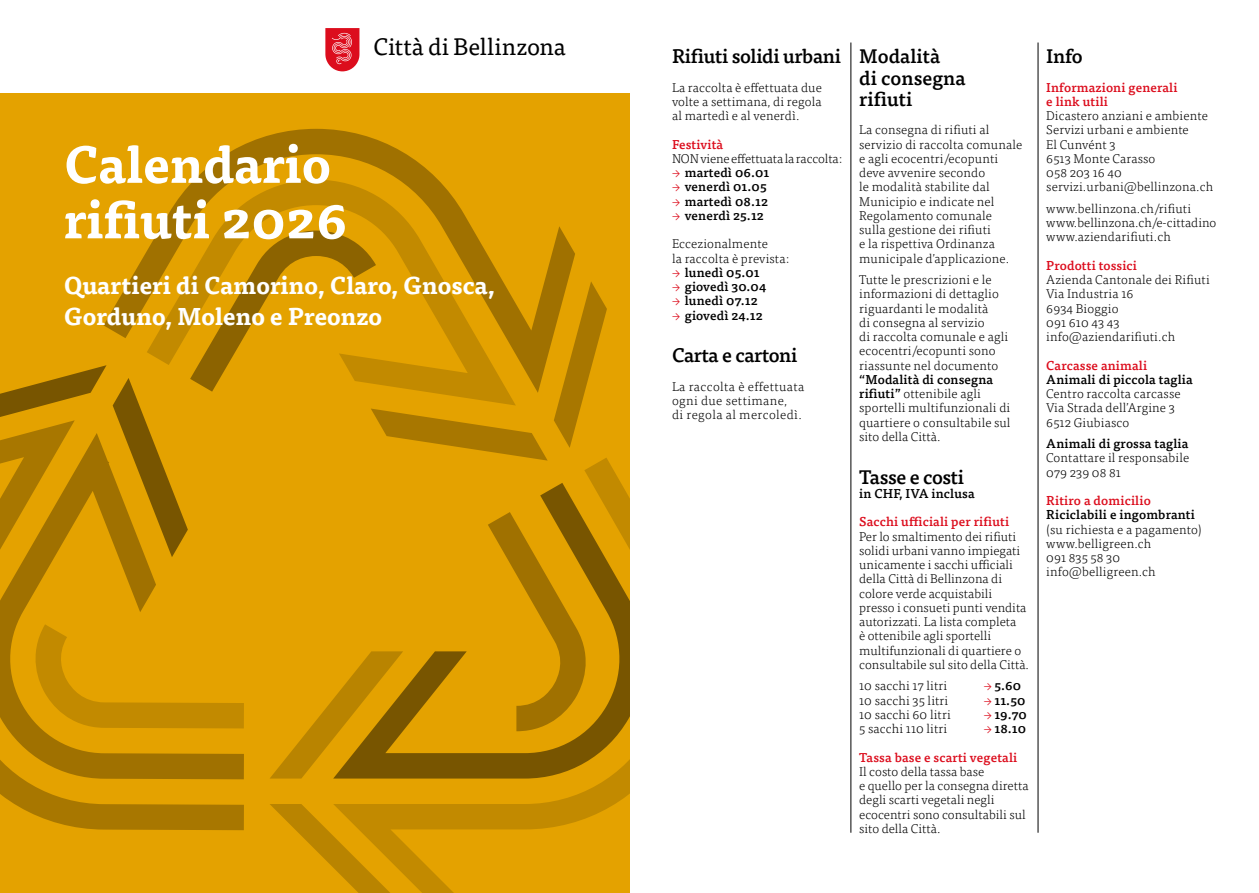
<style>
.page{position:relative;width:1259px;height:893px;background:#fff}
.page>*{position:absolute;margin:0;border:0;box-sizing:border-box;transform-origin:0 0}
.t1{font:700 51px/55.5px "Tisa OT";color:#fff}
.t2{font:700 24px/31.5px "Tisa OT";color:#fff}
.t3{font:23.7px "Tisa OT";letter-spacing:-.005em;color:#000}
.t4{font:500 19.5px "Tisa OT";letter-spacing:-.02em;color:#000}
.t5{font:500 19.5px/21.3px "Tisa OT";color:#000}
.t6{font:300 12.75px/14.2px "Tisa OT";letter-spacing:.01em;color:#000}
.t7{font:500 12.75px "Tisa OT";letter-spacing:.01em;color:#000}
.t8{font:500 12.75px/14.2px "Tisa OT";letter-spacing:.01em;color:#dc0d1d}
.t9{font:300 12.75px/14.2px "Tisa OT";letter-spacing:.03em;color:#000}
.t10{font:300 12.75px "Tisa OT";letter-spacing:-.01em;color:#000}
.s1{font-family:"Tisa Sans OT";font-weight:300;color:#dc0d1d}
.s2{font-weight:500}
</style>
<div class="page">
<div style="left:0;top:94px;width:629px;height:799px;background:#e4a200"></div>
<svg style="left:333px;top:459px;width:296px;height:434px"></svg>
<svg style="left:607px;top:483px;width:22px;height:295px"></svg>
<svg style="left:270px;top:804px;width:133px;height:89px"></svg>
<svg style="left:194px;top:129px;width:368px;height:102px"></svg>
<svg style="left:158px;top:180px;width:358px;height:51px"></svg>
<svg style="left:0;top:779px;width:244px;height:51px"></svg>
<svg style="left:0;top:231px;width:607px;height:547px"></svg>
<svg style="left:325px;top:28px;width:34px;height:43px"></svg>
<hr style="left:1037px;top:43px;width:1px;height:790px;background:#000">
<hr style="left:850px;top:43px;width:1px;height:790px;background:#000">
<h3 class="t3" style="left:373px;top:33px;width:194px">Città di Bellinzona</h3>
<h1 class="t1" style="left:64px;top:139px;width:285px">Calendario rifiuti 2026</h1>
<h2 class="t2" style="left:64px;top:270px;width:432px">Quartieri di Camorino, Claro, Gnosca,<br>Gorduno, Moleno e Preonzo</h2>
<h1 class="t1" style="left:286px;top:194px;width:58px">19</h1>
<h2 class="t2" style="left:204px;top:270px;width:263px">Bellinzona e Giubiasco</h2>
<h3 class="t4" style="left:672px;top:44px;width:170px">Rifiuti solidi urbani</h3>
<p class="t6" style="left:672px;top:80px;width:151px;text-align:justify">La raccolta è effettuata due volte a settimana, di regola al martedì e al venerdì.</p>
<p class="t8" style="left:672px;top:137px;width:53px">Festività</p>
<p class="t10" style="left:672px;top:151px;width:172px">NON viene effettuata la raccolta:</p>
<p class="t7" style="left:672px;top:165px;width:99px"><span class="s1">→</span> martedì 06.01</p>
<p class="t7" style="left:672px;top:179px;width:96px"><span class="s1">→</span> venerdì 01.05</p>
<p class="t7" style="left:672px;top:193px;width:97px"><span class="s1">→</span> martedì 08.12</p>
<p class="t7" style="left:672px;top:208px;width:93px"><span class="s1">→</span> venerdì 25.12</p>
<p class="t6" style="left:672px;top:237px;width:119px">Eccezionalmente<br>la raccolta è prevista:</p>
<p class="t7" style="left:672px;top:265px;width:89px"><span class="s1">→</span> lunedì 05.01</p>
<p class="t7" style="left:672px;top:279px;width:96px"><span class="s1">→</span> giovedì 30.04</p>
<p class="t7" style="left:672px;top:293px;width:87px"><span class="s1">→</span> lunedì 07.12</p>
<p class="t7" style="left:672px;top:307px;width:92px"><span class="s1">→</span> giovedì 24.12</p>
<h3 class="t4" style="left:672px;top:344px;width:127px">Carta e cartoni</h3>
<p class="t9" style="left:672px;top:380px;width:134px">La raccolta è effettuata ogni due settimane,<br>di regola al mercoledì.</p>
<h3 class="t5" style="left:859px;top:46px;width:108px">Modalità<br>di consegna rifiuti</h3>
<p class="t6" style="left:859px;top:123px;width:165px">La consegna di rifiuti al servizio di raccolta comunale e agli ecocentri/ecopunti deve avvenire secondo<br>le modalità stabilite dal<br>Municipio e indicate nel<br>Regolamento comunale<br>sulla gestione dei rifiuti<br>e la rispettiva Ordinanza municipale d’applicazione.</p>
<p class="t6" style="left:859px;top:273px;width:150px">Tutte le prescrizioni e le informazioni di dettaglio riguardanti le modalità<br>di consegna al servizio<br>di raccolta comunale e agli ecocentri/ecopunti sono riassunte nel documento</p>
<p class="t6" style="left:859px;top:373px;width:153px"><span class="s2">“Modalità di consegna rifiuti”</span> ottenibile agli sportelli multifunzionali di quartiere o consultabile sul sito della Città.</p>
<h3 class="t4" style="left:859px;top:465px;width:106px">Tasse e costi</h3>
<p class="t7" style="left:859px;top:485px;width:117px">in CHF, IVA inclusa</p>
<p class="t8" style="left:859px;top:515px;width:151px">Sacchi ufficiali per rifiuti</p>
<p class="t6" style="left:859px;top:529px;width:171px">Per lo smaltimento dei rifiuti solidi urbani vanno impiegati unicamente i sacchi ufficiali della Città di Bellinzona di colore verde acquistabili presso i consueti punti vendita autorizzati. La lista completa<br>è ottenibile agli sportelli multifunzionali di quartiere o consultabile sul sito della Città.</p>
<p class="t6" style="left:859px;top:679px;width:89px">10 sacchi 17 litri</p>
<p class="t7" style="left:983px;top:678px;width:39px"><span class="s1">→</span> 5.60</p>
<p class="t6" style="left:859px;top:693px;width:91px">10 sacchi 35 litri</p>
<p class="t7" style="left:983px;top:692px;width:43px"><span class="s1">→</span> 11.50</p>
<p class="t6" style="left:859px;top:707px;width:93px">10 sacchi 60 litri</p>
<p class="t7" style="left:983px;top:706px;width:45px"><span class="s1">→</span> 19.70</p>
<p class="t6" style="left:859px;top:722px;width:90px">5 sacchi 110 litri</p>
<p class="t7" style="left:983px;top:721px;width:44px"><span class="s1">→</span> 18.10</p>
<p class="t8" style="left:859px;top:750px;width:160px">Tassa base e scarti vegetali</p>
<p class="t6" style="left:859px;top:764px;width:171px">Il costo della tassa base<br>e quello per la consegna diretta degli scarti vegetali negli ecocentri sono consultabili sul sito della Città.</p>
<h3 class="t4" style="left:1046px;top:44px;width:38px">Info</h3>
<p class="t8" style="left:1046px;top:80px;width:133px">Informazioni generali e link utili</p>
<p class="t6" style="left:1046px;top:109px;width:168px">Dicastero anziani e ambiente<br>Servizi urbani e ambiente<br>El Cunvént 3<br>6513 Monte Carasso<br>058 203 16 40 servizi.urbani@bellinzona.ch</p>
<p class="t6" style="left:1046px;top:201px;width:172px">www.bellinzona.ch/rifiuti www.bellinzona.ch/e-cittadino www.aziendarifiuti.ch</p>
<p class="t8" style="left:1046px;top:258px;width:92px">Prodotti tossici</p>
<p class="t6" style="left:1046px;top:273px;width:165px">Azienda Cantonale dei Rifiuti<br>Via Industria 16<br>6934 Bioggio<br>091 610 43 43 info@aziendarifiuti.ch</p>
<p class="t8" style="left:1046px;top:358px;width:102px">Carcasse animali</p>
<p class="t7" style="left:1046px;top:372px;width:148px">Animali di piccola taglia</p>
<p class="t6" style="left:1046px;top:387px;width:136px">Centro raccolta carcasse<br>Via Strada dell’Argine 3<br>6512 Giubiasco</p>
<p class="t7" style="left:1046px;top:436px;width:144px">Animali di grossa taglia</p>
<p class="t6" style="left:1046px;top:451px;width:144px">Contattare il responsabile<br>079 239 08 81</p>
<p class="t8" style="left:1046px;top:494px;width:106px">Ritiro a domicilio</p>
<p class="t7" style="left:1046px;top:507px;width:150px">Riciclabili e ingombranti</p>
<p class="t6" style="left:1046px;top:522px;width:157px">(su richiesta e a pagamento) www.belligreen.ch<br>091 835 58 30 info@belligreen.ch</p>
</div>
